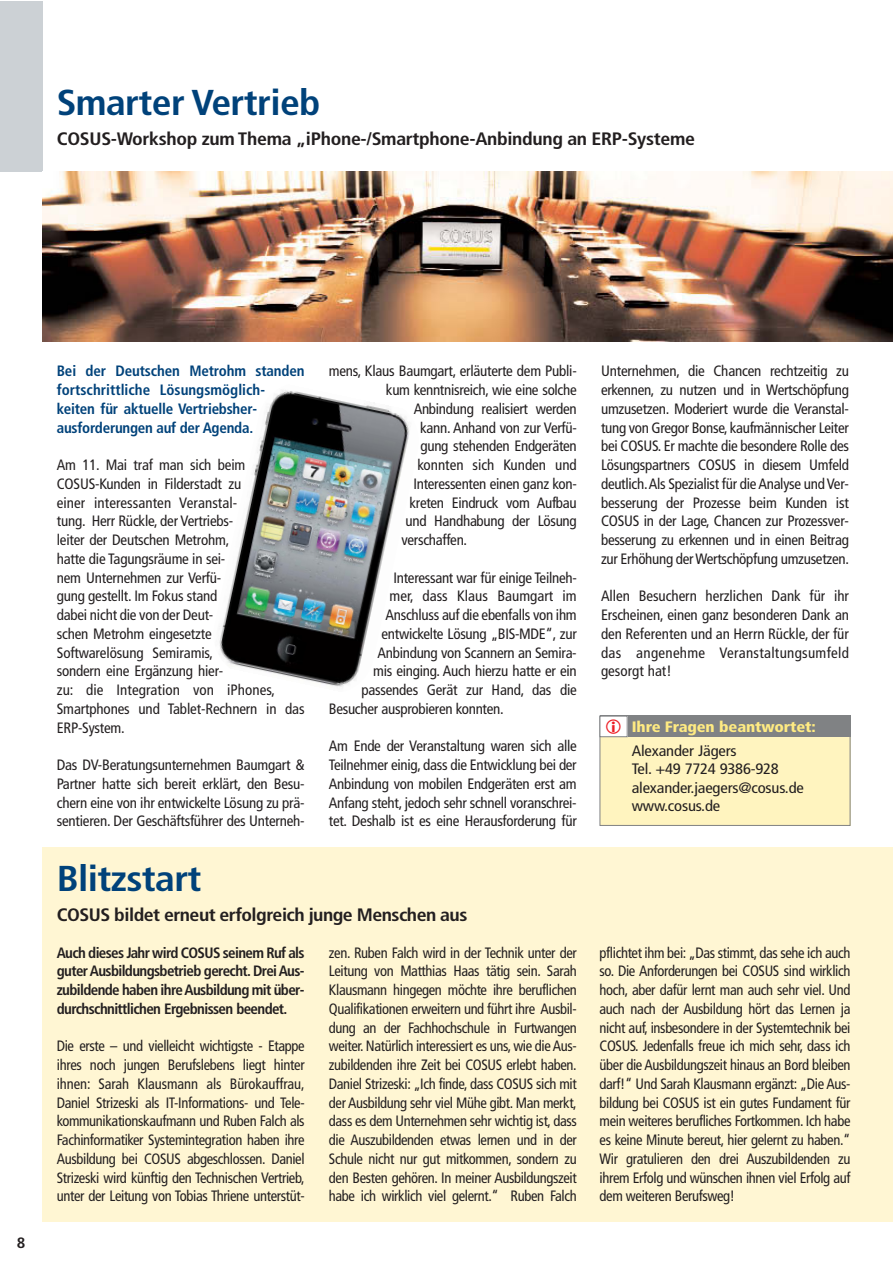
<style>
.page{position:relative;width:893px;height:1263px;background:#fff}
.page>*{position:absolute;margin:0;border:0;box-sizing:border-box;transform-origin:0 0}
.t1{font:700 condensed 36px "Frutiger";letter-spacing:-.015em;color:#00427a;scale:1.1 1}
.t2{font:700 condensed 18px "Frutiger";letter-spacing:-.015em;color:#231f20;scale:1.1 1}
.t3{font:condensed 15.15px/18.1px "Frutiger";letter-spacing:-.01em;color:#231f20;scale:1.1 1}
.t4{font:900 condensed 15.15px "Frutiger";letter-spacing:-.01em;color:#ffeb82;scale:1.1 1}
.t5{font:condensed 15px/18.8px "Frutiger";letter-spacing:-.02em;color:#231f20;text-align:justify}
.t6{font:700 condensed 15px/18.8px "Frutiger";letter-spacing:-.04em;color:#231f20;text-align:justify}
.t7{font:700 condensed 15px/18.8px "Frutiger";letter-spacing:-.01em;color:#00427a}
.t8{font:condensed 15px "Frutiger";color:#231f20}
.t9{font:700 condensed 15px "Frutiger";letter-spacing:-.04em;color:#231f20;scale:1.1 1}
</style>
<div class="page">
<div style="left:0;top:1px;width:43px;height:170px;background:#ccd1d5"></div>
<img style="left:219px;top:390px;width:190px;height:297px">
<img style="left:43px;top:171px;width:850px;height:170px">
<div style="left:43px;top:847px;width:850px;height:375px;background:#fff6d3"></div>
<div style="left:600px;top:716px;width:250px;height:109px;background:#fff4bf"></div>
<div style="left:600px;top:716px;width:250px;height:110px;border:1px solid #808284"></div>
<div style="left:600px;top:716px;width:250px;height:21px;background:#808284"></div>
<div style="left:600px;top:716px;width:27px;height:21px;background:#fff"></div>
<div style="left:600px;top:716px;width:27px;height:21px;border:1px solid #808284"></div>
<h1 class="t1" style="left:57px;top:88px;width:241px">Smarter Vertrieb</h1>
<p class="t2" style="left:57px;top:131px;width:582px">COSUS-Workshop zum Thema „iPhone-/Smartphone-Anbindung an ERP-Systeme</p>
<p class="t9" style="left:17px;top:1237px;width:9px">8</p>
<p class="t7" style="left:57px;top:363px;width:249px">Bei der Deutschen Metrohm standen fortschrittliche Lösungsmöglich&shy;keiten für aktuelle Vertriebsher&shy;ausforderungen auf der Agenda.</p>
<p class="t5" style="left:57px;top:457px;width:249px;text-align:left">Am 11. Mai traf man sich beim<br>COSUS-Kunden in Filderstadt zu<br>einer interessanten Veranstal-<br>tung. Herr Rückle, der Vertriebs-<br>leiter der Deutschen Metrohm,<br>hatte die Tagungsräume in sei-<br>nem Unternehmen zur Verfü-<br>gung gestellt. Im Fokus stand<br>dabei nicht die von der Deut-<br>schen Metrohm eingesetzte<br>Softwarelösung Semiramis,<br>sondern eine Ergänzung hier-<br>zu: die Integration von iPhones,<br>Smartphones und Tablet-Rechnern in das<br>ERP-System.</p>
<p class="t5" style="left:57px;top:757px;width:249px">Das DV-Beratungsunternehmen Baumgart &amp; Partner hatte sich bereit erklärt, den Besu&shy;chern eine von ihr entwickelte Lösung zu prä&shy;sentieren. Der Geschäftsführer des Unterneh-</p>
<p class="t5" style="left:329px;top:363px;width:249px">mens, Klaus Baumgart, erläuterte dem Publi-</p>
<p class="t5" style="left:386px;top:382px;width:192px">kum kenntnisreich, wie eine solche</p>
<p class="t5" style="left:414px;top:400px;width:165px">Anbindung realisiert werden</p>
<p class="t5" style="left:420px;top:419px;width:158px">kann. Anhand von zur Verfü-</p>
<p class="t5" style="left:420px;top:438px;width:158px">gung stehenden Endgeräten</p>
<p class="t8" style="left:417px;top:459px;width:161px">konnten sich Kunden und</p>
<p class="t5" style="left:413px;top:475px;width:165px">Interessenten einen ganz kon-</p>
<p class="t5" style="left:409px;top:494px;width:169px">kreten Eindruck vom Aufbau</p>
<p class="t5" style="left:405px;top:513px;width:173px">und Handhabung der Lösung</p>
<p class="t5" style="left:401px;top:532px;width:67px">verschaffen.</p>
<p class="t5" style="left:394px;top:569px;width:185px">Interessant war für einige Teilneh-</p>
<p class="t8" style="left:390px;top:590px;width:189px">mer, dass Klaus Baumgart im</p>
<p class="t5" style="left:386px;top:607px;width:193px">Anschluss auf die ebenfalls von ihm</p>
<p class="t5" style="left:382px;top:625px;width:197px">entwickelte Lösung „BIS-MDE“, zur</p>
<p class="t5" style="left:378px;top:644px;width:201px">Anbindung von Scannern an Semira-</p>
<p class="t5" style="left:373px;top:663px;width:205px">mis einging. Auch hierzu hatte er ein</p>
<p class="t5" style="left:361px;top:682px;width:217px">passendes Gerät zur Hand, das die</p>
<p class="t5" style="left:329px;top:700px;width:176px">Besucher ausprobieren konnten.</p>
<p class="t5" style="left:329px;top:738px;width:249px">Am Ende der Veranstaltung waren sich alle Teilnehmer einig, dass die Entwicklung bei der Anbindung von mobilen Endgeräten erst am Anfang steht, jedoch sehr schnell voranschrei&shy;tet. Deshalb ist es eine Herausforderung für</p>
<p class="t5" style="left:601px;top:363px;width:249px">Unternehmen, die Chancen rechtzeitig zu erkennen, zu nutzen und in Wertschöpfung umzusetzen. Moderiert wurde die Veranstal&shy;tung von Gregor Bonse, kaufmännischer Leiter bei COSUS. Er machte die besondere Rolle des Lösungspartners COSUS in diesem Umfeld deutlich.Als Spezialist für die Analyse und Ver&shy;besserung der Prozesse beim Kunden ist COSUS in der Lage, Chancen zur Prozessver&shy;besserung zu erkennen und in einen Beitrag zur Erhöhung der Wertschöpfung umzusetzen.</p>
<p class="t5" style="left:601px;top:588px;width:249px">Allen Besuchern herzlichen Dank für ihr Erscheinen, einen ganz besonderen Dank an den Referenten und an Herrn Rückle, der für das angenehme Veranstaltungsumfeld gesorgt hat!</p>
<p class="t4" style="left:632px;top:721px;width:169px">Ihre Fragen beantwortet:</p>
<p class="t3" style="left:632px;top:743px;width:158px">Alexander Jägers<br>Tel. +49 7724 9386-928 alexander.jaegers@cosus.de www.cosus.de</p>
<h1 class="t1" style="left:57px;top:864px;width:133px">Blitzstart</h1>
<p class="t2" style="left:57px;top:907px;width:375px">COSUS bildet erneut erfolgreich junge Menschen aus</p>
<p class="t6" style="left:57px;top:944px;width:249px">Auch dieses Jahr wird COSUS seinem Ruf als guter Ausbildungsbetrieb gerecht. Drei Aus&shy;zubildende haben ihre Ausbildung mit über&shy;durchschnittlichen Ergebnissen beendet.</p>
<p class="t5" style="left:57px;top:1038px;width:249px">Die erste – und vielleicht wichtigste - Etappe ihres noch jungen Berufslebens liegt hinter ihnen: Sarah Klausmann als Bürokauffrau, Daniel Strizeski als IT-Informations- und Tele&shy;kommunikationskaufmann und Ruben Falch als Fachinformatiker Systemintegration haben ihre Ausbildung bei COSUS abgeschlossen. Daniel Strizeski wird künftig den Technischen Vertrieb, unter der Leitung von Tobias Thriene unterstüt-</p>
<p class="t5" style="left:329px;top:944px;width:249px">zen. Ruben Falch wird in der Technik unter der Leitung von Matthias Haas tätig sein. Sarah Klausmann hingegen möchte ihre beruflichen Qualifikationen erweitern und führt ihre Ausbil&shy;dung an der Fachhochschule in Furtwangen weiter. Natürlich interessiert es uns, wie die Aus&shy;zubildenden ihre Zeit bei COSUS erlebt haben.<br>Daniel Strizeski: „Ich finde, dass COSUS sich mit der Ausbildung sehr viel Mühe gibt. Man merkt, dass es dem Unternehmen sehr wichtig ist, dass die Auszubildenden etwas lernen und in der Schule nicht nur gut mitkommen, sondern zu den Besten gehören. In meiner Ausbildungszeit habe ich wirklich viel gelernt.“ Ruben Falch</p>
<p class="t5" style="left:600px;top:944px;width:252px">pflichtet ihm bei: „Das stimmt, das sehe ich auch so. Die Anforderungen bei COSUS sind wirklich hoch, aber dafür lernt man auch sehr viel. Und auch nach der Ausbildung hört das Lernen ja nicht auf, insbesondere in der Systemtechnik bei COSUS. Jedenfalls freue ich mich sehr, dass ich über die Ausbildungszeit hinaus an Bord bleiben darf!“ Und Sarah Klausmann ergänzt: „Die Aus&shy;bildung bei COSUS ist ein gutes Fundament für mein weiteres berufliches Fortkommen. Ich habe es keine Minute bereut, hier gelernt zu haben.“ Wir gratulieren den drei Auszubildenden zu ihrem Erfolg und wünschen ihnen viel Erfolg auf dem weiteren Berufsweg!</p>
</div>
